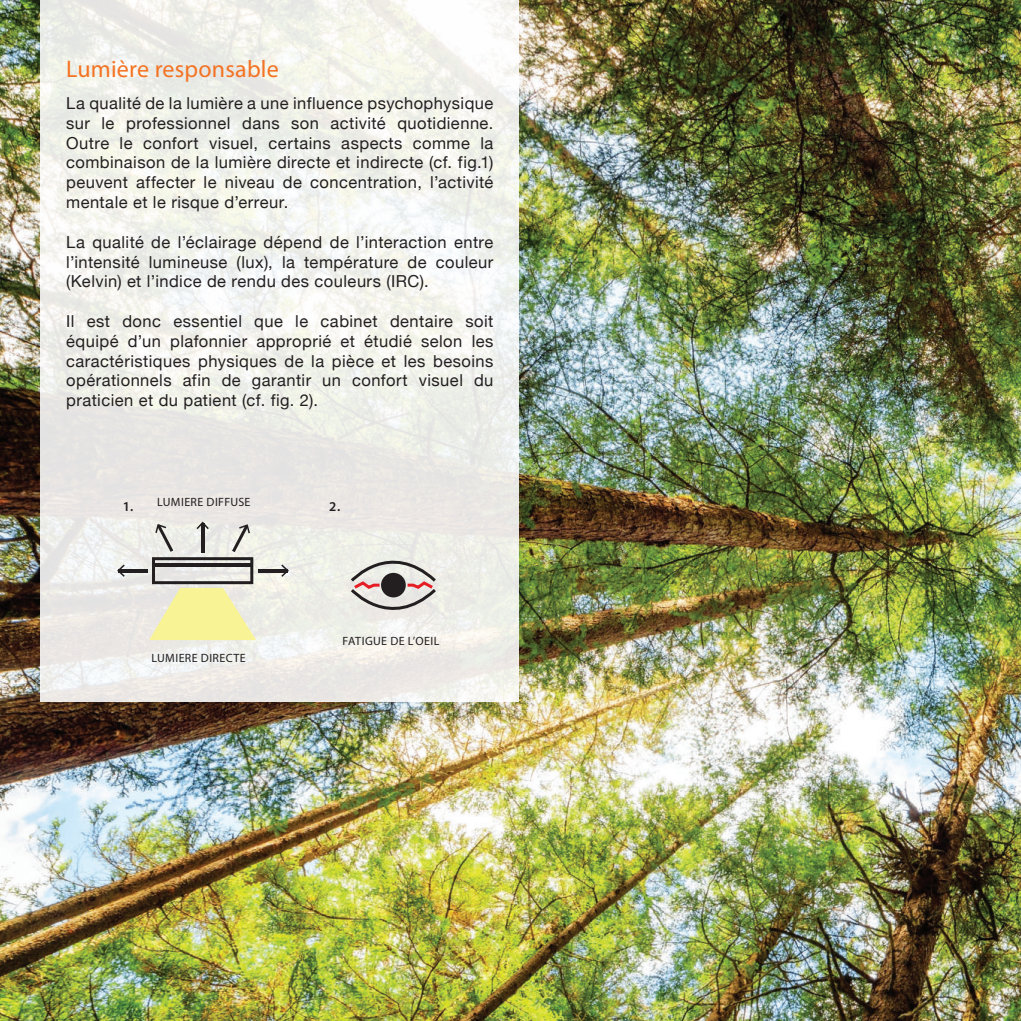
<style>
.page{position:relative;width:1021px;height:1021px;background:#fff}
.page>*{position:absolute;margin:0;border:0;box-sizing:border-box;transform-origin:0 0}
.t1{font:24px "Myriad Pro";letter-spacing:.01em;color:#f47323}
.t2{font:16.5px/19.8px "Helvetica Neue";letter-spacing:.03em;color:#231f20;text-align:justify}
.t3{font:600 13.5px "Myriad Pro";color:#231f20}
.t4{font:12px "Myriad Pro";letter-spacing:.035em;color:#231f20}
</style>
<div class="page">
<img style="left:0;top:0;width:1020px;height:1020px">
<svg style="left:40px;top:0;width:479px;height:701px;fill:#eff0e8"></svg>
<svg style="left:149px;top:521px;width:107px;height:119px;background:#d8d6b6"></svg>
<hr style="left:119px;top:569px;width:29px;height:3px;background:#231f20">
<svg style="left:117px;top:564px;width:8px;height:13px"></svg>
<hr style="left:258px;top:569px;width:29px;height:3px;background:#231f20">
<svg style="left:281px;top:564px;width:8px;height:13px"></svg>
<svg style="left:349px;top:539px;width:90px;height:92px;background:#d3ceca"></svg>
<h1 class="t1" style="left:66px;top:54px;width:214px">Lumière responsable</h1>
<p class="t2" style="left:66px;top:93px;width:429px">La qualité de la lumière a une influence psychophysique sur le professionnel dans son activité quotidienne.<br>Outre le confort visuel, certains aspects comme la combinaison de la lumière directe et indirecte (cf. fig.1) peuvent affecter le niveau de concentration, l’activité mentale et le risque d’erreur.</p>
<p class="t2" style="left:66px;top:232px;width:429px">La qualité de l’éclairage dépend de l’interaction entre l’intensité lumineuse (lux), la température de couleur (Kelvin) et l’indice de rendu des couleurs (IRC).</p>
<p class="t2" style="left:66px;top:311px;width:429px">Il est donc essentiel que le cabinet dentaire soit équipé d’un plafonnier approprié et étudié selon les caractéristiques physiques de la pièce et les besoins opérationnels afin de garantir un confort visuel du praticien et du patient (cf. fig. 2).</p>
<p class="t3" style="left:123px;top:498px;width:12px">1.</p>
<p class="t4" style="left:157px;top:494px;width:95px">LUMIERE DIFFUSE</p>
<p class="t4" style="left:151px;top:650px;width:96px">LUMIERE DIRECTE</p>
<p class="t3" style="left:329px;top:498px;width:13px">2.</p>
<p class="t4" style="left:342px;top:633px;width:98px">FATIGUE DE L’OEIL</p>
</div>
